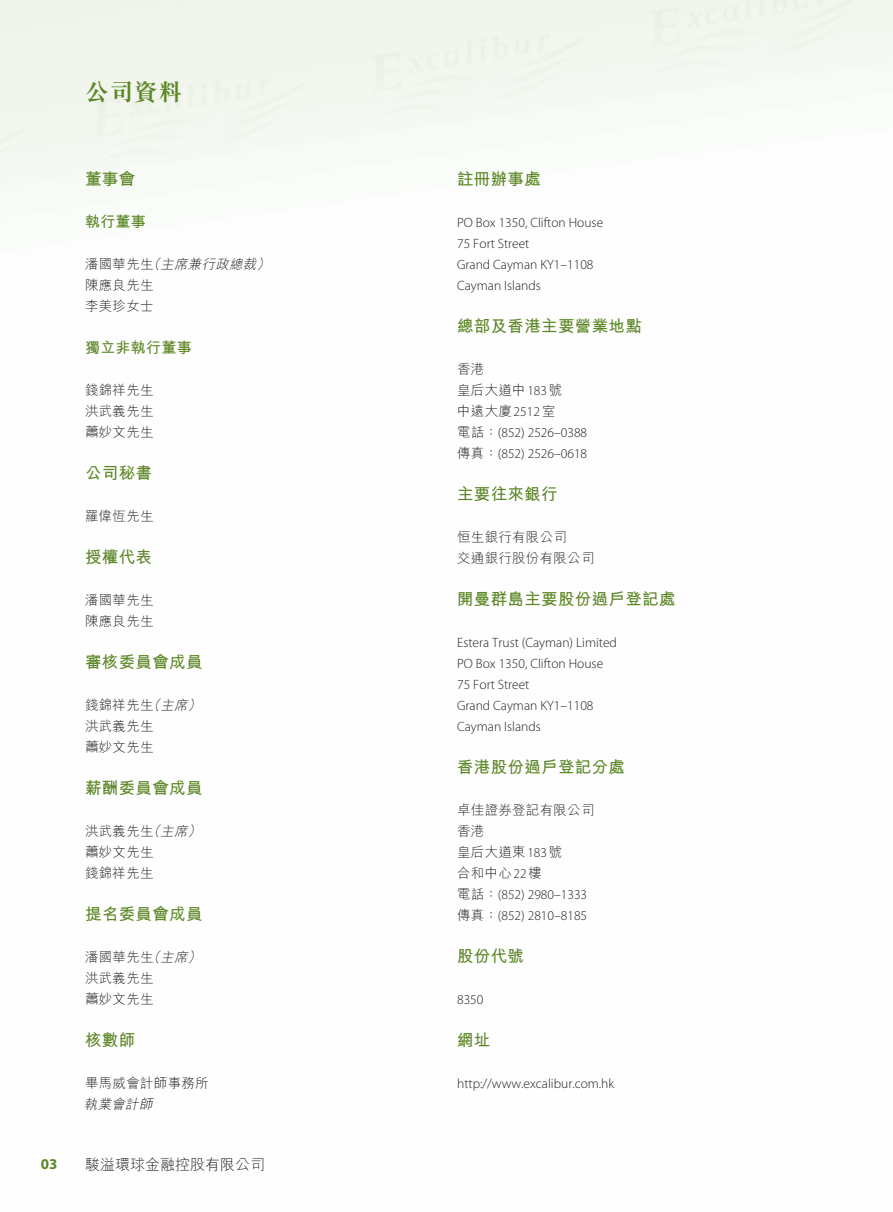
<style>
.page{position:relative;width:893px;height:1212px;background:#fff}
.page>*{position:absolute;margin:0;border:0;box-sizing:border-box;transform-origin:0 0}
.t1{font:700 24px "M Sung HK";color:#5c8727}
._01_H1{font:700 16.5px "M Hei HK";letter-spacing:.02em;color:#5c8727}
.t2{font:300 15px "M Hei HK";color:#231f20}
._02_H2{font:700 15px "M Hei HK";letter-spacing:.02em;color:#5c8727}
.t3{font:700 15px "Myriad Pro";color:#5c8727}
._00_txt{font:300 13.5px "Myriad Pro";color:#231f20}
._00_txt-2{font:300 13.5px "M Hei HK";letter-spacing:.02em;color:#231f20}
._00_txt-3{font:italic 300 13.5px "M Hei HK";color:#231f20}
.s1{font-family:"Myriad Pro"}
.s2{font-family:"M Hei HK"}
</style>
<div class="page">
<p class="t3" style="left:41px;top:1154px;width:18px">03</p>
<p class="t1" style="left:85px;top:80px;width:99px">公司資料</p>
<p class="_01_H1" style="left:85px;top:167px;width:52px">董事會</p>
<p class="_02_H2" style="left:85px;top:210px;width:62px">執行董事</p>
<p class="_00_txt-3" style="left:147px;top:257px;width:18px">（</p>
<p class="_00_txt-3" style="left:256px;top:257px;width:18px">(</p>
<p class="_00_txt-3" style="left:160px;top:257px;width:100px">主席兼行政總裁</p>
<p class="_00_txt-2" style="left:85px;top:257px;width:70px">潘國華先生</p>
<p class="_00_txt-2" style="left:85px;top:278px;width:70px">陳應良先生</p>
<p class="_00_txt-2" style="left:85px;top:299px;width:70px">李美珍女士</p>
<p class="_02_H2" style="left:85px;top:336px;width:108px">獨立非執行董事</p>
<p class="_00_txt-2" style="left:85px;top:383px;width:70px">錢錦祥先生</p>
<p class="_00_txt-2" style="left:85px;top:404px;width:70px">洪武義先生</p>
<p class="_00_txt-2" style="left:85px;top:425px;width:70px">蕭妙文先生</p>
<p class="_01_H1" style="left:85px;top:461px;width:68px">公司秘書</p>
<p class="_00_txt-2" style="left:85px;top:509px;width:70px">羅偉恆先生</p>
<p class="_01_H1" style="left:85px;top:545px;width:68px">授權代表</p>
<p class="_00_txt-2" style="left:85px;top:593px;width:70px">潘國華先生</p>
<p class="_00_txt-2" style="left:85px;top:614px;width:70px">陳應良先生</p>
<p class="_01_H1" style="left:85px;top:650px;width:119px">審核委員會成員</p>
<p class="_00_txt-3" style="left:188px;top:698px;width:18px">(</p>
<p class="_00_txt-2" style="left:85px;top:698px;width:70px">錢錦祥先生</p>
<p class="_00_txt-2" style="left:85px;top:719px;width:70px">洪武義先生</p>
<p class="_00_txt-2" style="left:85px;top:740px;width:70px">蕭妙文先生</p>
<p class="_01_H1" style="left:85px;top:776px;width:119px">薪酬委員會成員</p>
<p class="_00_txt-3" style="left:188px;top:824px;width:18px">(</p>
<p class="_00_txt-3" style="left:147px;top:698px;width:18px">（</p>
<p class="_00_txt-3" style="left:160px;top:698px;width:32px">主席</p>
<p class="_00_txt-3" style="left:147px;top:824px;width:18px">（</p>
<p class="_00_txt-2" style="left:85px;top:824px;width:70px">洪武義先生</p>
<p class="_00_txt-2" style="left:85px;top:845px;width:70px">蕭妙文先生</p>
<p class="_00_txt-2" style="left:85px;top:866px;width:70px">錢錦祥先生</p>
<p class="_01_H1" style="left:85px;top:902px;width:119px">提名委員會成員</p>
<p class="_00_txt-3" style="left:188px;top:950px;width:18px">(</p>
<p class="_00_txt-3" style="left:160px;top:824px;width:32px">主席</p>
<p class="_00_txt-3" style="left:147px;top:950px;width:18px">（</p>
<p class="_00_txt-2" style="left:85px;top:950px;width:70px">潘國華先生</p>
<p class="_00_txt-2" style="left:85px;top:971px;width:70px">洪武義先生</p>
<p class="_00_txt-2" style="left:85px;top:992px;width:70px">蕭妙文先生</p>
<p class="_01_H1" style="left:85px;top:1028px;width:52px">核數師</p>
<p class="_00_txt-2" style="left:85px;top:1076px;width:125px">畢馬威會計師事務所</p>
<p class="_00_txt-3" style="left:84px;top:1097px;width:73px">執業會計師</p>
<p class="_00_txt-3" style="left:160px;top:950px;width:32px">主席</p>
<p class="t2" style="left:85px;top:1157px;width:181px">駿溢環球金融控股有限公司</p>
<p class="_01_H1" style="left:457px;top:167px;width:85px">註冊辦事處</p>
<p class="_00_txt" style="left:457px;top:214px;width:148px">PO Box 1350, Clifton House</p>
<p class="_00_txt" style="left:457px;top:235px;width:74px">75 Fort Street</p>
<p class="_00_txt" style="left:457px;top:256px;width:138px">Grand Cayman KY –1 1108</p>
<p class="_00_txt" style="left:457px;top:277px;width:85px">Cayman Islands</p>
<p class="_01_H1" style="left:457px;top:314px;width:186px">總部及香港主要營業地點</p>
<p class="_00_txt-2" style="left:457px;top:362px;width:29px">香港</p>
<p class="_00_txt-2" style="left:457px;top:383px;width:107px">皇后大道中<span class="s1">183</span>號</p>
<p class="_00_txt-2" style="left:457px;top:404px;width:100px">中遠大廈<span class="s1">2512</span>室</p>
<p class="_00_txt" style="left:457px;top:424px;width:132px"><span class="s2">電話：</span>)852( 2526–0388</p>
<p class="_00_txt" style="left:457px;top:445px;width:132px"><span class="s2">傳真：</span>)852( 2526–0618</p>
<p class="_01_H1" style="left:457px;top:482px;width:102px">主要往來銀行</p>
<p class="_00_txt-2" style="left:457px;top:530px;width:111px">恒生銀行有限公司</p>
<p class="_00_txt-2" style="left:457px;top:551px;width:139px">交通銀行股份有限公司</p>
<p class="_01_H1" style="left:457px;top:587px;width:220px">開曼群島主要股份過戶登記處</p>
<p class="_00_txt" style="left:457px;top:634px;width:161px">Estera Trust (Cayman) Limited</p>
<p class="_00_txt" style="left:457px;top:655px;width:148px">PO Box 1350, Clifton House</p>
<p class="_00_txt" style="left:457px;top:676px;width:74px">75 Fort Street</p>
<p class="_00_txt" style="left:457px;top:697px;width:138px">Grand Cayman KY –1 1108</p>
<p class="_00_txt" style="left:457px;top:718px;width:85px">Cayman Islands</p>
<p class="_01_H1" style="left:457px;top:755px;width:169px">香港股份過戶登記分處</p>
<p class="_00_txt-2" style="left:457px;top:803px;width:139px">卓佳證券登記有限公司</p>
<p class="_00_txt-2" style="left:457px;top:824px;width:29px">香港</p>
<p class="_00_txt-2" style="left:457px;top:845px;width:107px">皇后大道東<span class="s1">183</span>號</p>
<p class="_00_txt-2" style="left:457px;top:866px;width:86px">合和中心<span class="s1">22</span>樓</p>
<p class="_00_txt" style="left:457px;top:886px;width:132px"><span class="s2">電話：</span>)852( 2980–1333</p>
<p class="_00_txt" style="left:457px;top:907px;width:132px"><span class="s2">傳真：</span>)852( 2810–8185</p>
<p class="_01_H1" style="left:457px;top:944px;width:68px">股份代號</p>
<p class="_00_txt" style="left:457px;top:991px;width:28px">8350</p>
<p class="_01_H1" style="left:457px;top:1028px;width:35px">網址</p>
<p class="_00_txt" style="left:457px;top:1075px;width:159px">http://www.excalibur.com.hk</p>
</div>
